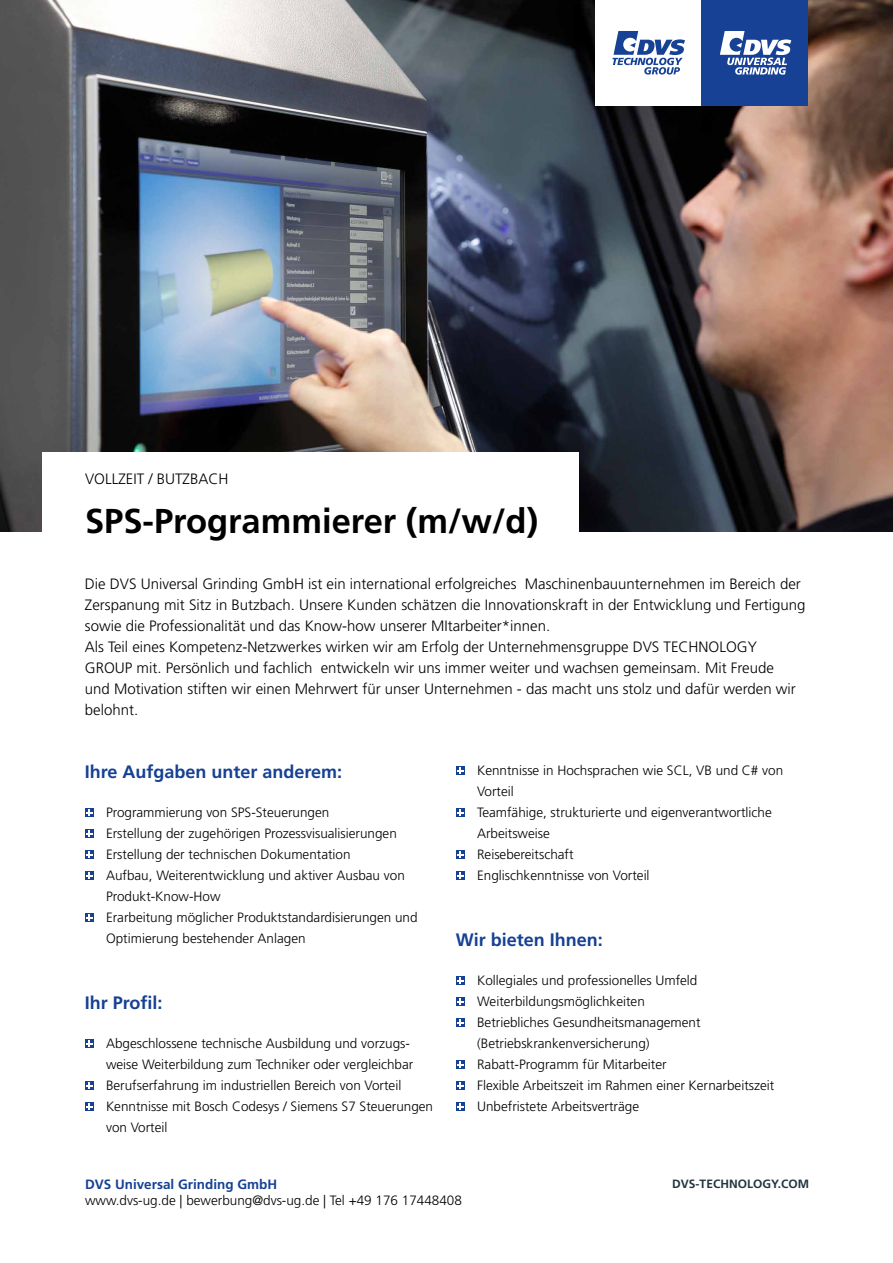
<style>
.page{position:relative;width:893px;height:1263px;background:#fff}
.page>*{position:absolute;margin:0;border:0;box-sizing:border-box;transform-origin:0 0}
.t1{font:700 34.5px "Frutiger LT Std";color:#000}
.t2{font:700 18px "Frutiger LT Std";color:#164194}
.t3{font:300 15px/21px "Frutiger LT Std";color:#000}
.t4{font:300 13.5px/21px "Frutiger LT Std";color:#000}
.t5{font:700 13.5px "Frutiger LT Std";color:#164194}
.t6{font:700 12px "Frutiger LT Std";color:#24353f}
</style>
<div class="page">
<svg style="left:85px;top:808px;width:9px;height:9px"></svg>
<svg style="left:86px;top:810px;width:6px;height:6px"></svg>
<svg style="left:85px;top:829px;width:9px;height:9px"></svg>
<svg style="left:86px;top:831px;width:6px;height:6px"></svg>
<svg style="left:85px;top:850px;width:9px;height:9px"></svg>
<svg style="left:86px;top:852px;width:6px;height:6px"></svg>
<svg style="left:85px;top:871px;width:9px;height:9px"></svg>
<svg style="left:86px;top:873px;width:6px;height:6px"></svg>
<svg style="left:85px;top:913px;width:9px;height:9px"></svg>
<svg style="left:86px;top:915px;width:6px;height:6px"></svg>
<svg style="left:85px;top:1039px;width:9px;height:9px"></svg>
<svg style="left:86px;top:1041px;width:6px;height:6px"></svg>
<svg style="left:85px;top:1081px;width:9px;height:9px"></svg>
<svg style="left:86px;top:1083px;width:6px;height:6px"></svg>
<svg style="left:85px;top:1102px;width:9px;height:9px"></svg>
<svg style="left:86px;top:1104px;width:6px;height:6px"></svg>
<svg style="left:456px;top:766px;width:9px;height:9px"></svg>
<svg style="left:457px;top:768px;width:6px;height:6px"></svg>
<svg style="left:456px;top:808px;width:9px;height:9px"></svg>
<svg style="left:457px;top:810px;width:6px;height:6px"></svg>
<svg style="left:456px;top:850px;width:9px;height:9px"></svg>
<svg style="left:457px;top:852px;width:6px;height:6px"></svg>
<svg style="left:456px;top:871px;width:9px;height:9px"></svg>
<svg style="left:457px;top:873px;width:6px;height:6px"></svg>
<svg style="left:456px;top:976px;width:9px;height:9px"></svg>
<svg style="left:457px;top:978px;width:6px;height:6px"></svg>
<svg style="left:456px;top:997px;width:9px;height:9px"></svg>
<svg style="left:457px;top:999px;width:6px;height:6px"></svg>
<svg style="left:456px;top:1018px;width:9px;height:9px"></svg>
<svg style="left:457px;top:1020px;width:6px;height:6px"></svg>
<svg style="left:456px;top:1060px;width:9px;height:9px"></svg>
<svg style="left:457px;top:1062px;width:6px;height:6px"></svg>
<svg style="left:456px;top:1081px;width:9px;height:9px"></svg>
<svg style="left:457px;top:1083px;width:6px;height:6px"></svg>
<svg style="left:456px;top:1102px;width:9px;height:9px"></svg>
<svg style="left:457px;top:1104px;width:6px;height:6px"></svg>
<img style="left:0;top:0;width:893px;height:532px">
<div style="left:43px;top:452px;width:536px;height:82px;background:#fff"></div>
<div style="left:595px;top:0;width:107px;height:106px;background:#fff"></div>
<svg style="left:612px;top:31px;width:73px;height:44px"></svg>
<div style="left:702px;top:0;width:106px;height:106px;background:#164194"></div>
<svg style="left:720px;top:31px;width:71px;height:44px"></svg>
<p class="t3" style="left:85px;top:469px;width:145px">VOLLZEIT / BUTZBACH</p>
<h1 class="t1" style="left:85px;top:500px;width:455px">SPS-Programmierer (m/w/d)</h1>
<p class="t3" style="left:85px;top:574px;width:722px">Die DVS Universal Grinding GmbH ist ein international erfolgreiches Maschinenbauunternehmen im Bereich der Zerspanung mit Sitz in Butzbach. Unsere Kunden schätzen die Innovationskraft in der Entwicklung und Fertigung sowie die Professionalität und das Know-how unserer MItarbeiter*innen.<br>Als Teil eines Kompetenz-Netzwerkes wirken wir am Erfolg der Unternehmensgruppe DVS TECHNOLOGY GROUP mit. Persönlich und fachlich entwickeln wir uns immer weiter und wachsen gemeinsam. Mit Freude<br>und Motivation stiften wir einen Mehrwert für unser Unternehmen - das macht uns stolz und dafür werden wir belohnt.</p>
<h2 class="t2" style="left:85px;top:761px;width:259px">Ihre Aufgaben unter anderem:</h2>
<p class="t4" style="left:106px;top:802px;width:313px">Programmierung von SPS-Steuerungen<br>Erstellung der zugehörigen Prozessvisualisierungen Erstellung der technischen Dokumentation<br>Aufbau, Weiterentwicklung und aktiver Ausbau von Produkt-Know-How<br>Erarbeitung möglicher Produktstandardisierungen und Optimierung bestehender Anlagen</p>
<h2 class="t2" style="left:85px;top:992px;width:79px">Ihr Profil:</h2>
<p class="t4" style="left:106px;top:1033px;width:329px">Abgeschlossene technische Ausbildung und vorzugs&shy;weise Weiterbildung zum Techniker oder vergleichbar Berufserfahrung im industriellen Bereich von Vorteil Kenntnisse mit Bosch Codesys / Siemens S7 Steuerungen von Vorteil</p>
<p class="t4" style="left:477px;top:760px;width:308px">Kenntnisse in Hochsprachen wie SCL, VB und C# von<br>Vorteil<br>Teamfähige, strukturierte und eigenverantwortliche<br>Arbeitsweise<br>Reisebereitschaft<br>Englischkenntnisse von Vorteil</p>
<h2 class="t2" style="left:456px;top:929px;width:149px">Wir bieten Ihnen:</h2>
<p class="t4" style="left:477px;top:970px;width:299px">Kollegiales und professionelles Umfeld Weiterbildungsmöglichkeiten<br>Betriebliches Gesundheitsmanagement (Betriebskrankenversicherung)<br>Rabatt-Programm für Mitarbeiter<br>Flexible Arbeitszeit im Rahmen einer Kernarbeitszeit Unbefristete Arbeitsverträge</p>
<p class="t5" style="left:85px;top:1176px;width:194px">DVS Universal Grinding GmbH</p>
<p class="t6" style="left:672px;top:1176px;width:138px">DVS-TECHNOLOGY.COM</p>
<p class="t4" style="left:85px;top:1190px;width:378px">www.dvs-ug.de | bewerbung@dvs-ug.de | Tel +49 176 17448408</p>
</div>
